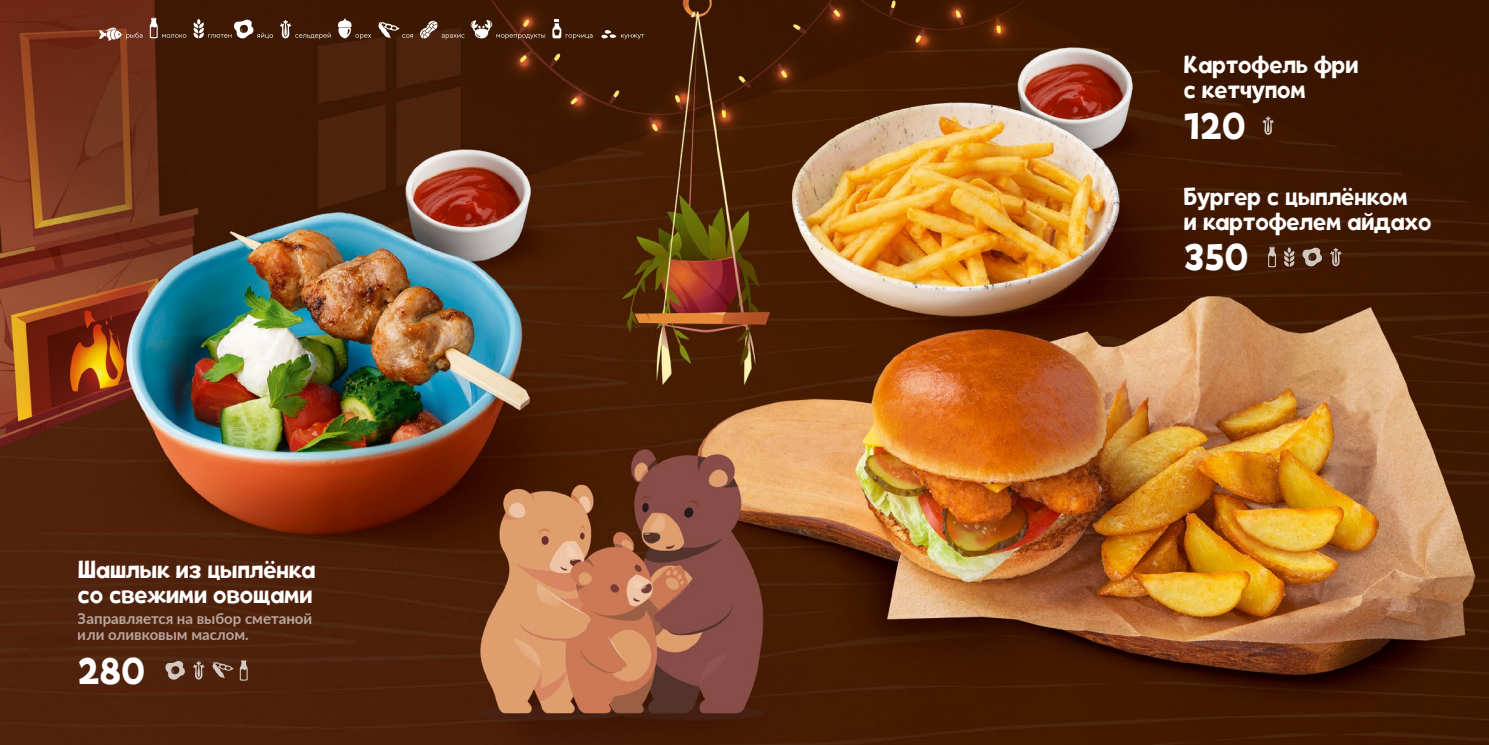
<style>
.page{position:relative;width:1489px;height:745px;background:#fff}
.page>*{position:absolute;margin:0;border:0;box-sizing:border-box;transform-origin:0 0}
.t1{font:37.5px "Tobi";color:#fff}
.t2{font:25px/25px "Tobi";color:#fff}
.t3{font:700 15px/16.2px "Lato";color:#fff}
</style>
<div class="page">
<img style="left:0;top:0;width:1488px;height:744px">
<svg style="left:1262px;top:116px;width:11px;height:19px"></svg>
<svg style="left:1329px;top:247px;width:12px;height:19px"></svg>
<svg style="left:1283px;top:247px;width:11px;height:20px"></svg>
<svg style="left:1267px;top:246px;width:8px;height:21px"></svg>
<svg style="left:1301px;top:247px;width:21px;height:19px"></svg>
<svg style="left:193px;top:660px;width:11px;height:19px"></svg>
<svg style="left:212px;top:661px;width:22px;height:17px"></svg>
<svg style="left:165px;top:660px;width:21px;height:19px"></svg>
<svg style="left:99px;top:27px;width:43px;height:14px"></svg>
<svg style="left:150px;top:18px;width:36px;height:20px"></svg>
<svg style="left:193px;top:19px;width:80px;height:20px;background:#694e3d"></svg>
<svg style="left:280px;top:20px;width:51px;height:19px"></svg>
<svg style="left:337px;top:18px;width:34px;height:21px"></svg>
<svg style="left:378px;top:22px;width:35px;height:16px"></svg>
<svg style="left:419px;top:21px;width:45px;height:18px"></svg>
<svg style="left:470px;top:20px;width:75px;height:19px"></svg>
<svg style="left:552px;top:19px;width:40px;height:20px"></svg>
<svg style="left:601px;top:30px;width:43px;height:9px"></svg>
<svg style="left:240px;top:659px;width:8px;height:21px"></svg>
<p class="t2" style="left:78px;top:556px;width:239px">Шашлык из цыплёнка со свежими овощами</p>
<p class="t3" style="left:78px;top:609px;width:236px">Заправляется на выбор сметаной или оливковым маслом.</p>
<h1 class="t1" style="left:78px;top:647px;width:69px">280</h1>
<p class="t2" style="left:1183px;top:52px;width:176px">Картофель фри с кетчупом</p>
<h1 class="t1" style="left:1183px;top:103px;width:64px">120</h1>
<p class="t2" style="left:1183px;top:184px;width:249px">Бургер с цыплёнком<br>и картофелем айдахо</p>
<h1 class="t1" style="left:1183px;top:234px;width:66px">350</h1>
</div>
